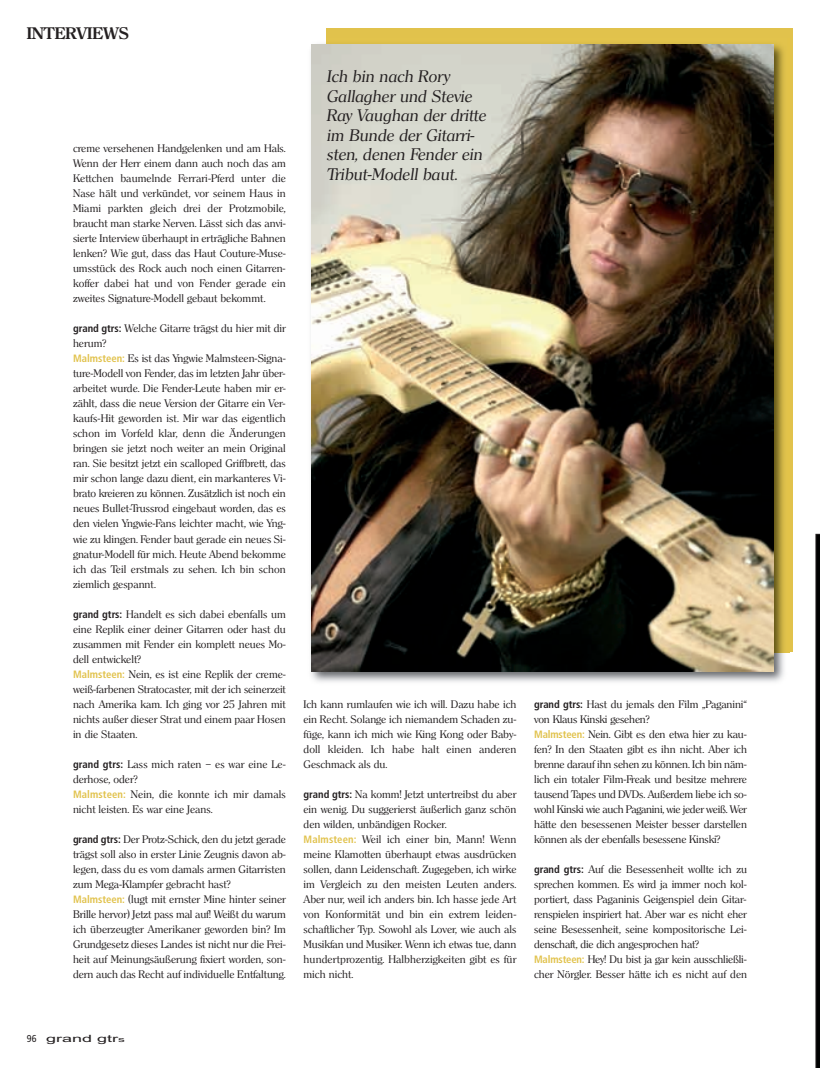
<style>
.page{position:relative;width:820px;height:1068px;background:#fff}
.page>*{position:absolute;margin:0;border:0;box-sizing:border-box;transform-origin:0 0}
.t1{font:italic 16.25px/19.5px "Clerface";color:#231f20}
.t2{font:600 16.25px "Clerface";color:#231f20}
.t3{font:10.62px/15px "Clerface";color:#231f20}
.t4{font:10px "Arial";color:#231f20;scale:1.8 1}
.s1{font-family:"Frutiger";font-weight:700;font-stretch:condensed}
.s2{font-family:"Frutiger";font-weight:700;font-stretch:condensed;color:#e1c24c}
.s3{font-family:"Frutiger";font-stretch:condensed}
.s4{font-size:7.5px}
</style>
<div class="page">
<svg style="left:815px;top:534px;width:5px;height:534px"></svg>
<img style="left:311px;top:28px;width:508px;height:1039px">
<h1 class="t2" style="left:27px;top:23px;width:103px">INTERVIEWS</h1>
<p class="t3" style="left:73px;top:141px;width:214px;text-align:justify">creme versehenen Handgelenken und am Hals.<br>Wenn der Herr einem dann auch noch das am Kettchen baumelnde Ferrari-Pferd unter die Nase hält und verkündet, vor seinem Haus in Miami parkten gleich drei der Protzmobile, braucht man starke Nerven. Lässt sich das anvi&shy;sierte Interview überhaupt in erträgliche Bahnen lenken? Wie gut, dass das Haut Couture-Muse&shy;umsstück des Rock auch noch einen Gitarren&shy;koffer dabei hat und von Fender gerade ein zweites Signature-Modell gebaut bekommt.</p>
<p class="t3" style="left:73px;top:321px;width:214px"><span class="s1">grand gtrs:</span> Welche Gitarre trägst du hier mit dir herum?<br><span class="s2">Malmsteen:</span> Es ist das Yngwie Malmsteen-Signa&shy;ture-Modell von Fender, das im letzten Jahr über&shy;arbeitet wurde. Die Fender-Leute haben mir er&shy;zählt, dass die neue Version der Gitarre ein Ver&shy;kaufs-Hit geworden ist. Mir war das eigentlich schon im Vorfeld klar, denn die Änderungen bringen sie jetzt noch weiter an mein Original ran. Sie besitzt jetzt ein scalloped Griffbrett, das mir schon lange dazu dient, ein markanteres Vi&shy;brato kreieren zu können. Zusätzlich ist noch ein neues Bullet-Trussrod eingebaut worden, das es den vielen Yngwie-Fans leichter macht, wie Yng&shy;wie zu klingen. Fender baut gerade ein neues Si&shy;gnatur-Modell für mich. Heute Abend bekomme ich das Teil erstmals zu sehen. Ich bin schon ziemlich gespannt.</p>
<p class="t3" style="left:73px;top:606px;width:214px"><span class="s1">grand gtrs:</span> Handelt es sich dabei ebenfalls um eine Replik einer deiner Gitarren oder hast du zusammen mit Fender ein komplett neues Mo&shy;dell entwickelt?<br><span class="s2">Malmsteen:</span> Nein, es ist eine Replik der creme&shy;weiß-farbenen Stratocaster, mit der ich seinerzeit nach Amerika kam. Ich ging vor 25 Jahren mit nichts außer dieser Strat und einem paar Hosen in die Staaten.</p>
<p class="t3" style="left:73px;top:756px;width:214px"><span class="s1">grand gtrs:</span> Lass mich raten – es war eine Le&shy;derhose, oder?<br><span class="s2">Malmsteen:</span> Nein, die konnte ich mir damals nicht leisten. Es war eine Jeans.</p>
<p class="t3" style="left:73px;top:831px;width:214px"><span class="s1">grand gtrs:</span> Der Protz-Schick, den du jetzt gerade trägst soll also in erster Linie Zeugnis davon ab&shy;legen, dass du es vom damals armen Gitarristen zum Mega-Klampfer gebracht hast?<br><span class="s2">Malmsteen:</span> (lugt mit ernster Mine hinter seiner Brille hervor) Jetzt pass mal auf! Weißt du warum ich überzeugter Amerikaner geworden bin? Im Grundgesetz dieses Landes ist nicht nur die Frei&shy;heit auf Meinungsäußerung fixiert worden, son&shy;dern auch das Recht auf individuelle Entfaltung.</p>
<h1 class="t1" style="left:326px;top:67px;width:161px">Ich bin nach Rory<br>Gallagher und Stevie<br>Ray Vaughan der dritte im Bunde der Gitarri&shy;sten, denen Fender ein<br>Tribut-Modell baut.</h1>
<p class="t3" style="left:303px;top:696px;width:214px;text-align:justify">Ich kann rumlaufen wie ich will. Dazu habe ich ein Recht. Solange ich niemandem Schaden zu&shy;füge, kann ich mich wie King Kong oder Baby&shy;doll kleiden. Ich habe halt einen anderen Geschmack als du.</p>
<p class="t3" style="left:303px;top:786px;width:214px"><span class="s1">grand gtrs:</span> Na komm! Jetzt untertreibst du aber ein wenig. Du suggerierst äußerlich ganz schön den wilden, unbändigen Rocker.<br><span class="s2">Malmsteen:</span> Weil ich einer bin, Mann! Wenn meine Klamotten überhaupt etwas ausdrücken sollen, dann Leidenschaft. Zugegeben, ich wirke im Vergleich zu den meisten Leuten anders.<br>Aber nur, weil ich anders bin. Ich hasse jede Art von Konformität und bin ein extrem leiden&shy;schaftlicher Typ. Sowohl als Lover, wie auch als Musikfan und Musiker. Wenn ich etwas tue, dann hundertprozentig. Halbherzigkeiten gibt es für mich nicht.</p>
<p class="t3" style="left:534px;top:696px;width:214px"><span class="s1">grand gtrs:</span> Hast du jemals den Film „Paganini“ von Klaus Kinski gesehen?<br><span class="s2">Malmsteen:</span> Nein. Gibt es den etwa hier zu kau&shy;fen? In den Staaten gibt es ihn nicht. Aber ich brenne darauf ihn sehen zu können. Ich bin näm&shy;lich ein totaler Film-Freak und besitze mehrere tausend Tapes und DVDs. Außerdem liebe ich so&shy;wohl Kinski wie auch Paganini, wie jeder weiß. Wer hätte den besessenen Meister besser darstellen können als der ebenfalls besessene Kinski?</p>
<p class="t3" style="left:534px;top:861px;width:214px"><span class="s1">grand gtrs:</span> Auf die Besessenheit wollte ich zu sprechen kommen. Es wird ja immer noch kol&shy;portiert, dass Paganinis Geigenspiel dein Gitar&shy;renspielen inspiriert hat. Aber war es nicht eher seine Besessenheit, seine kompositorische Lei&shy;denschaft, die dich angesprochen hat?<br><span class="s2">Malmsteen:</span> Hey! Du bist ja gar kein ausschließli&shy;cher Nörgler. Besser hätte ich es nicht auf den</p>
<p class="t4" style="left:27px;top:1031px;width:56px"><span class="s3">96</span> grand gtr<span class="s4">s</span></p>
</div>
